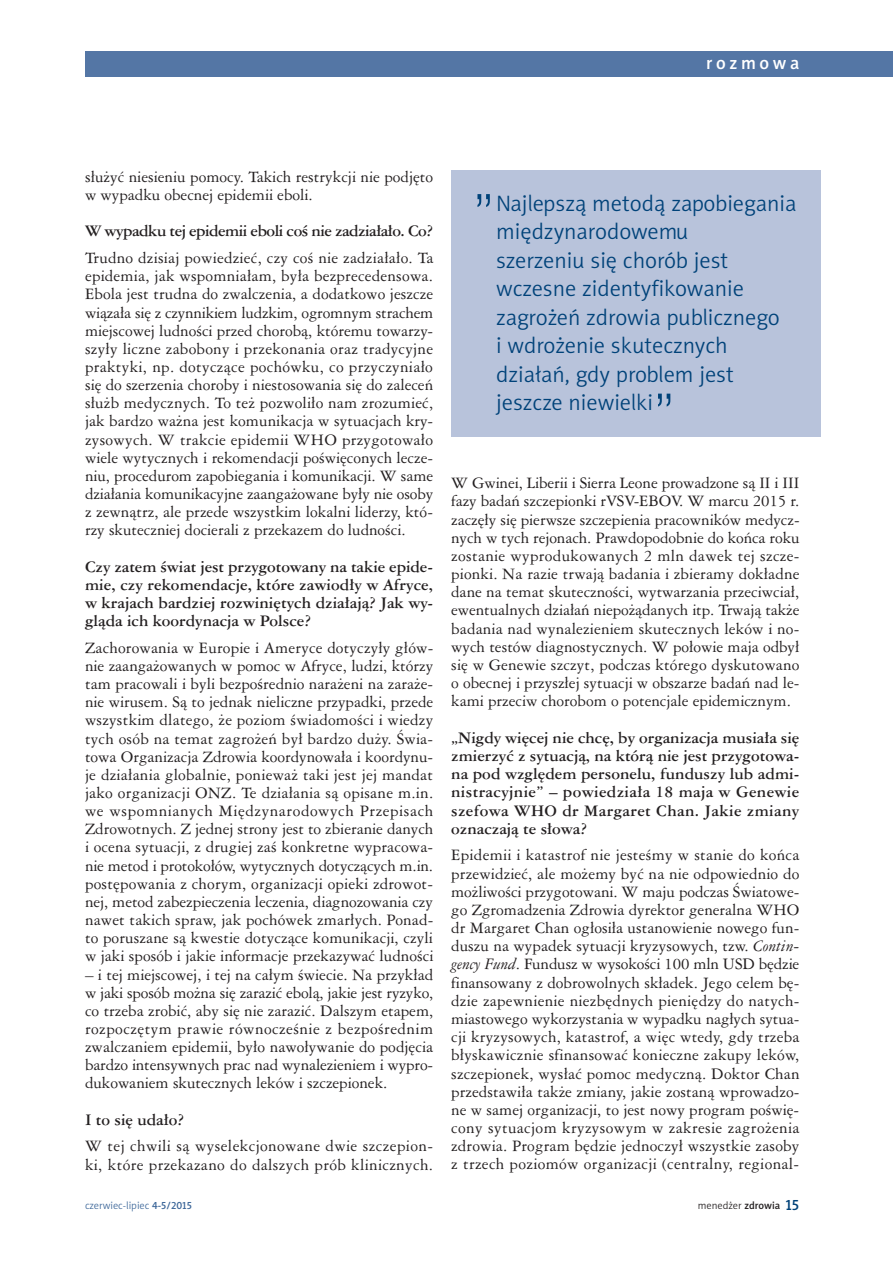
<style>
.page{position:relative;width:893px;height:1263px;background:#fff}
.page>*{position:absolute;margin:0;border:0;box-sizing:border-box;transform-origin:0 0}
.t1{font:52.5px "Swis 721 Lt PL";color:#004279}
.t2{font:22.5px/28.5px "Naomi Sans EFN Light";color:#004279}
.t3{font:18px "Naomi Sans EFN Medium";letter-spacing:.2em;color:#fff}
.t4{font:15px/18.1px "Ameri Garmnd PL";color:#231f20;text-align:justify}
.t5{font:700 15px/18.1px "Ameri Garmnd PL";color:#231f20;text-align:justify}
.t6{font:15px/18.1px "Ameri Garmnd PL";letter-spacing:.025em;color:#231f20}
.t7{font:700 15px "Ameri Garmnd PL";letter-spacing:-.035em;color:#231f20}
.t8{font:10.5px "Naomi Sans EFN Light";color:#3d6799}
.t9{font:10.5px "Naomi Sans EFN Light";color:#231f20}
.s1{font-style:italic}
.s2{font-family:"Naomi Sans EFN Medium"}
.s3{font-family:"Naomi Sans EFN Medium";font-size:15px;color:#004279}
</style>
<div class="page">
<div style="left:85px;top:51px;width:808px;height:26px;background:#5476a5"></div>
<div style="left:451px;top:170px;width:370px;height:266px;background:#b8c3db"></div>
<p class="t3" style="left:706px;top:52px;width:95px">rozmowa</p>
<p class="t4" style="left:85px;top:167px;width:350px">służyć niesieniu pomocy. Takich restrykcji nie podjęto w wypadku obecnej epidemii eboli.</p>
<p class="t7" style="left:85px;top:221px;width:349px">W wypadku tej epidemii eboli coś nie zadziałało. Co?</p>
<p class="t4" style="left:85px;top:248px;width:350px">Trudno dzisiaj powiedzieć, czy coś nie zadziałało. Ta epidemia, jak wspomniałam, była bezprecedensowa.<br>Ebola jest trudna do zwalczenia, a dodatkowo jeszcze wiązała się z czynnikiem ludzkim, ogromnym strachem miejscowej ludności przed chorobą, któremu towarzy&shy;szyły liczne zabobony i przekonania oraz tradycyjne praktyki, np. dotyczące pochówku, co przyczyniało się do szerzenia choroby i niestosowania się do zaleceń służb medycznych. To też pozwoliło nam zrozumieć, jak bardzo ważna jest komunikacja w sytuacjach kry&shy;zysowych. W trakcie epidemii WHO przygotowało wiele wytycznych i rekomendacji poświęconych lecze&shy;niu, procedurom zapobiegania i komunikacji. W same działania komunikacyjne zaangażowane były nie osoby z zewnątrz, ale przede wszystkim lokalni liderzy, któ&shy;rzy skuteczniej docierali z przekazem do ludności.</p>
<p class="t5" style="left:85px;top:557px;width:350px">Czy zatem świat jest przygotowany na takie epide&shy;mie, czy rekomendacje, które zawiodły w Afryce, w krajach bardziej rozwiniętych działają? Jak wy&shy;gląda ich koordynacja w Polsce?</p>
<p class="t4" style="left:85px;top:638px;width:350px">Zachorowania w Europie i Ameryce dotyczyły głów&shy;nie zaangażowanych w pomoc w Afryce, ludzi, którzy tam pracowali i byli bezpośrednio narażeni na zaraże&shy;nie wirusem. Są to jednak nieliczne przypadki, przede wszystkim dlatego, że poziom świadomości i wiedzy tych osób na temat zagrożeń był bardzo duży. Świa&shy;towa Organizacja Zdrowia koordynowała i koordynu&shy;je działania globalnie, ponieważ taki jest jej mandat jako organizacji ONZ. Te działania są opisane m.in. we wspomnianych Międzynarodowych Przepisach Zdrowotnych. Z jednej strony jest to zbieranie danych i ocena sytuacji, z drugiej zaś konkretne wypracowa&shy;nie metod i protokołów, wytycznych dotyczących m.in. postępowania z chorym, organizacji opieki zdrowot&shy;nej, metod zabezpieczenia leczenia, diagnozowania czy nawet takich spraw, jak pochówek zmarłych. Ponad&shy;to poruszane są kwestie dotyczące komunikacji, czyli w jaki sposób i jakie informacje przekazywać ludności</p>
<p class="t4" style="left:85px;top:965px;width:350px">– i tej miejscowej, i tej na całym świecie. Na przykład w jaki sposób można się zarazić ebolą, jakie jest ryzyko, co trzeba zrobić, aby się nie zarazić. Dalszym etapem, rozpoczętym prawie równocześnie z bezpośrednim zwalczaniem epidemii, było nawoływanie do podjęcia bardzo intensywnych prac nad wynalezieniem i wypro&shy;dukowaniem skutecznych leków i szczepionek.</p>
<p class="t5" style="left:85px;top:1110px;width:101px">I to się udało?</p>
<p class="t6" style="left:85px;top:1137px;width:350px">W tej chwili są wyselekcjonowane dwie szczepion&shy;ki, które przekazano do dalszych prób klinicznych.</p>
<h1 class="t1" style="left:472px;top:180px;width:24px">”</h1>
<h2 class="t2" style="left:496px;top:189px;width:302px">Najlepszą metodą zapobiegania międzynarodowemu<br>szerzeniu się chorób jest wczesne zidentyfikowanie zagrożeń zdrowia publicznego<br>i wdrożenie skutecznych działań, gdy problem jest jeszcze niewielki</h2>
<h1 class="t1" style="left:653px;top:380px;width:24px">”</h1>
<p class="t4" style="left:451px;top:474px;width:350px">W Gwinei, Liberii i Sierra Leone prowadzone są II i III fazy badań szczepionki rVSV-EBOV. W marcu 2015 r. zaczęły się pierwsze szczepienia pracowników medycz&shy;nych w tych rejonach. Prawdopodobnie do końca roku zostanie wyprodukowanych 2 mln dawek tej szcze&shy;pionki. Na razie trwają badania i zbieramy dokładne dane na temat skuteczności, wytwarzania przeciwciał, ewentualnych działań niepożądanych itp. Trwają także badania nad wynalezieniem skutecznych leków i no&shy;wych testów diagnostycznych. W połowie maja odbył się w Genewie szczyt, podczas którego dyskutowano o obecnej i przyszłej sytuacji w obszarze badań nad le&shy;kami przeciw chorobom o potencjale epidemicznym.</p>
<p class="t5" style="left:451px;top:728px;width:350px">„Nigdy więcej nie chcę, by organizacja musiała się zmierzyć z sytuacją, na którą nie jest przygotowa&shy;na pod względem personelu, funduszy lub admi&shy;nistracyjnie” – powiedziała 18 maja w Genewie szefowa WHO dr Margaret Chan. Jakie zmiany oznaczają te słowa?</p>
<p class="t4" style="left:451px;top:846px;width:350px">Epidemii i katastrof nie jesteśmy w stanie do końca przewidzieć, ale możemy być na nie odpowiednio do możliwości przygotowani. W maju podczas Światowe&shy;go Zgromadzenia Zdrowia dyrektor generalna WHO dr Margaret Chan ogłosiła ustanowienie nowego fun&shy;duszu na wypadek sytuacji kryzysowych, tzw. <span class="s1">Contin&shy;gency Fund</span>. Fundusz w wysokości 100 mln USD będzie finansowany z dobrowolnych składek. Jego celem bę&shy;dzie zapewnienie niezbędnych pieniędzy do natych&shy;miastowego wykorzystania w wypadku nagłych sytua&shy;cji kryzysowych, katastrof, a więc wtedy, gdy trzeba błyskawicznie sfinansować konieczne zakupy leków, szczepionek, wysłać pomoc medyczną. Doktor Chan przedstawiła także zmiany, jakie zostaną wprowadzo&shy;ne w samej organizacji, to jest nowy program poświę&shy;cony sytuacjom kryzysowym w zakresie zagrożenia zdrowia. Program będzie jednoczył wszystkie zasoby z trzech poziomów organizacji (centralny, regional-</p>
<p class="t8" style="left:85px;top:1199px;width:108px">czerwiec-lipiec <span class="s2">4-5/2015</span></p>
<p class="t9" style="left:698px;top:1199px;width:103px">menedżer <span class="s2">zdrowia</span> <span class="s3">15</span></p>
</div>
